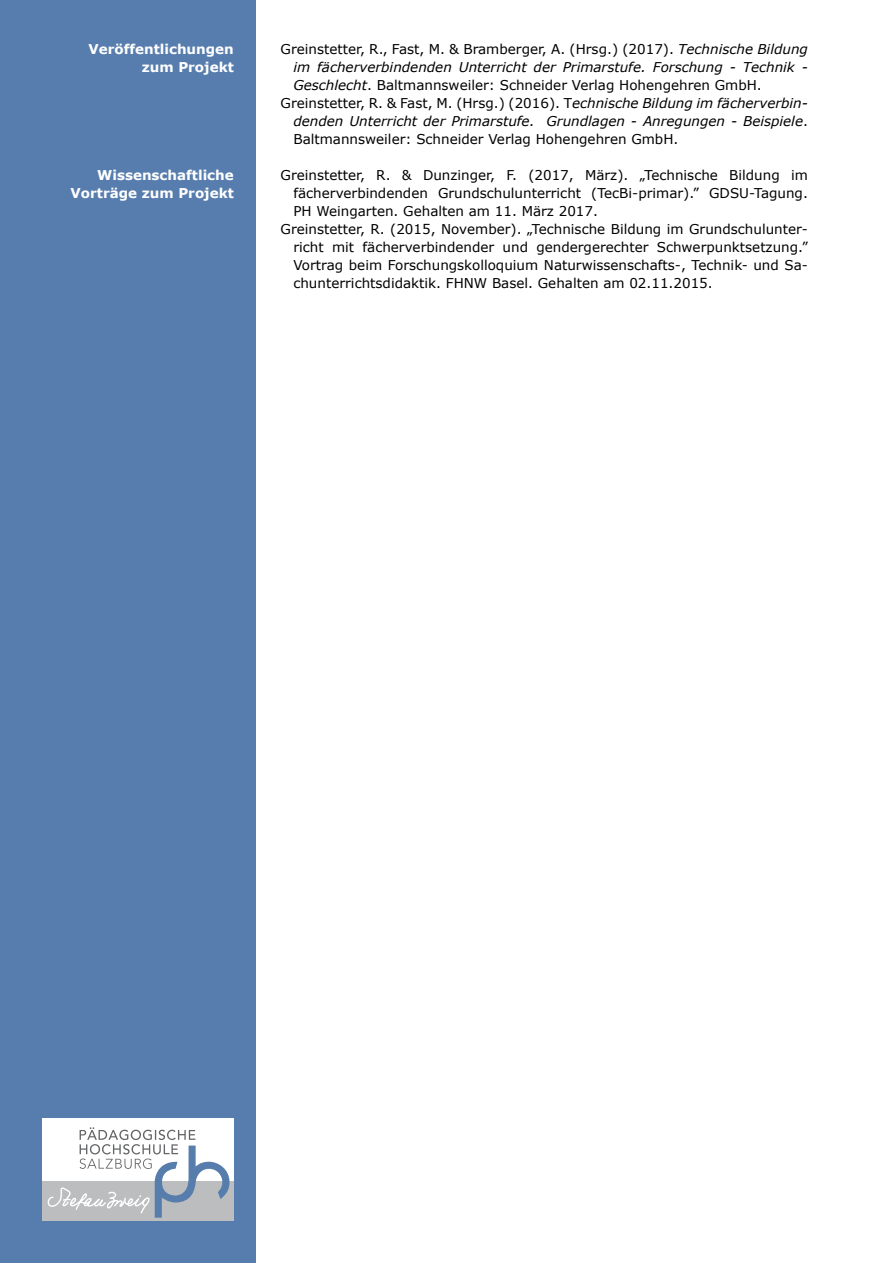
<style>
.page{position:relative;width:893px;height:1263px;background:#fff}
.page>*{position:absolute;margin:0;border:0;box-sizing:border-box;transform-origin:0 0}
.t1{font:13.5px "Verdana";color:#000}
.t2{font:italic 13.5px "Verdana";color:#000}
.t3{font:700 13.5px/18px "Verdana";color:#fff;text-align:right}
.s1{font-style:italic}
.s2{font-style:normal}
</style>
<div class="page">
<div style="left:0;top:0;width:255px;height:1263px;background:#577dae"></div>
<div style="left:43px;top:1118px;width:191px;height:102px;background:#fff"></div>
<div style="left:43px;top:1181px;width:191px;height:39px;background:#bbbdbe"></div>
<svg style="left:47px;top:1127px;width:183px;height:91px"></svg>
<p class="t3" style="left:88px;top:40px;width:147px">Veröffentlichungen zum Projekt</p>
<p class="t3" style="left:71px;top:166px;width:165px">Wissenschaftliche<br>Vorträge zum Projekt</p>
<p class="t1" style="left:281px;top:41px;width:529px">Greinstetter, R., Fast, M. &amp; Bramberger, A. (Hrsg.) (2017). <span class="s1">Technische Bildung</span></p>
<p class="t2" style="left:293px;top:58px;width:516px">im fächerverbindenden Unterricht der Primarstufe. Forschung - Technik -</p>
<p class="t1" style="left:293px;top:76px;width:470px"><span class="s1">Geschlecht</span>. Baltmannsweiler: Schneider Verlag Hohengehren GmbH.</p>
<p class="t1" style="left:281px;top:94px;width:529px">Greinstetter, R. &amp; Fast, M. (Hrsg.) (2016). T<span class="s1">echnische Bildung im fächerverbin-</span></p>
<p class="t2" style="left:293px;top:112px;width:516px">denden Unterricht der Primarstufe. Grundlagen - Anregungen - Beispiele<span class="s2">.</span></p>
<p class="t1" style="left:293px;top:130px;width:386px">Baltmannsweiler: Schneider Verlag Hohengehren GmbH.</p>
<p class="t1" style="left:281px;top:166px;width:529px">Greinstetter, R. &amp; Dunzinger, F. (2017, März). „Technische Bildung im</p>
<p class="t1" style="left:293px;top:184px;width:516px">fächerverbindenden Grundschulunterricht (TecBi-primar).” GDSU-Tagung.</p>
<p class="t1" style="left:293px;top:202px;width:306px">PH Weingarten. Gehalten am 11. März 2017.</p>
<p class="t1" style="left:281px;top:220px;width:529px">Greinstetter, R. (2015, November). „Technische Bildung im Grundschulunter-</p>
<p class="t1" style="left:293px;top:238px;width:516px">richt mit fächerverbindender und gendergerechter Schwerpunktsetzung.”</p>
<p class="t1" style="left:293px;top:256px;width:516px">Vortrag beim Forschungskolloquium Naturwissenschafts-, Technik- und Sa-</p>
<p class="t1" style="left:293px;top:274px;width:421px">chunterrichtsdidaktik. FHNW Basel. Gehalten am 02.11.2015.</p>
</div>
